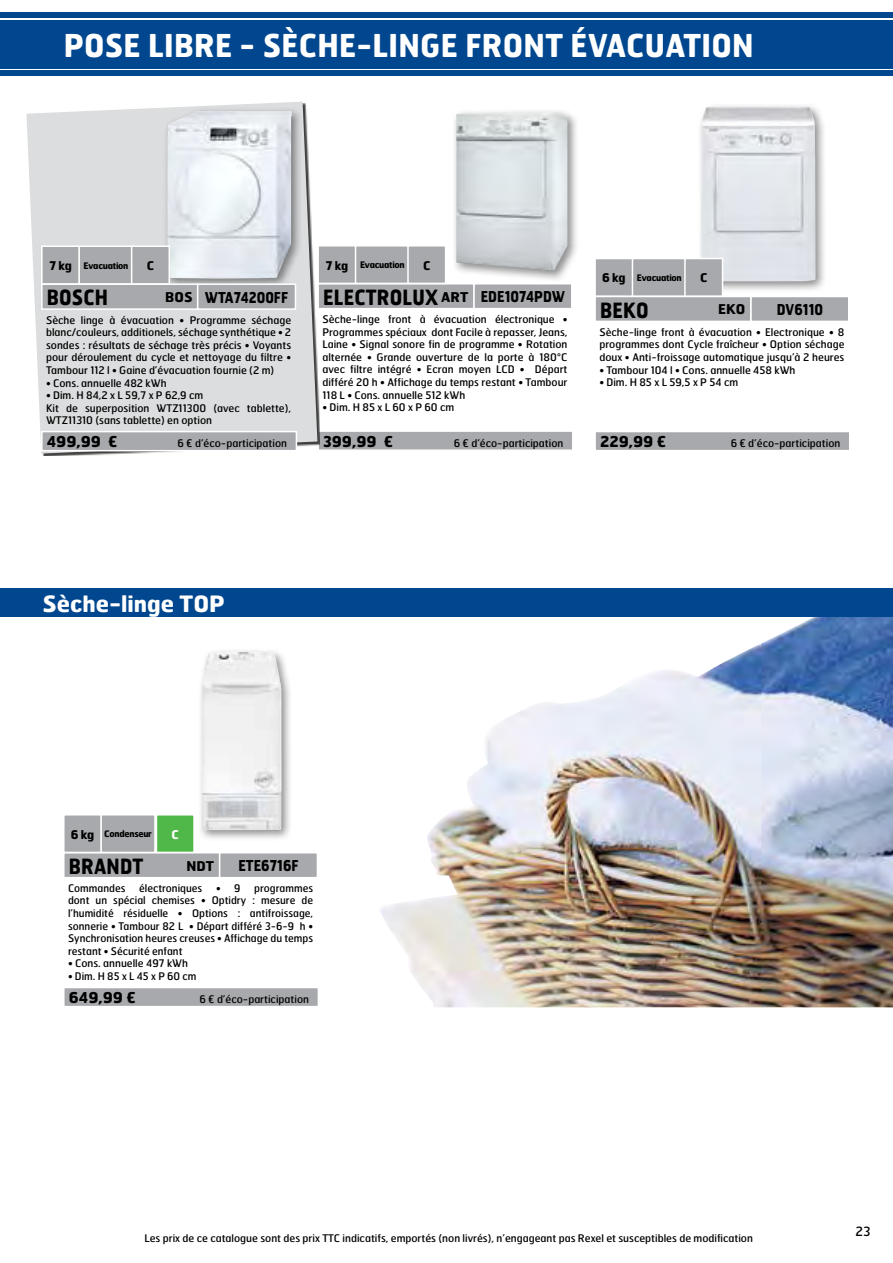
<style>
.page{position:relative;width:893px;height:1263px;background:#fff}
.page>*{position:absolute;margin:0;border:0;box-sizing:border-box;transform-origin:0 0}
.t1{font:700 31.5px "Hermes";letter-spacing:.01em;color:#fff;scale:.92 1}
.t2{font:700 22.5px "Hermes";color:#fff}
.t3{font:700 21px "Hermes";letter-spacing:.01em;color:#000;scale:.85 1}
.t4{font:700 15px "Hermes";color:#000;scale:.85 1}
.t5{font:700 15px "Hermes";color:#000}
.t6{font:700 13.5px "Hermes";color:#000}
.t7{font:12.75px "Hermes";color:#000}
.t8{font:700 12px "Hermes";color:#000}
.t9{font:700 12px "Hermes";color:#fff}
.t10{font:10.5px/12.6px "Hermes";color:#000;text-align:justify}
.t11{font:700 9px "Hermes";letter-spacing:-.03em;color:#000}
.s1{font-size:12px}
</style>
<div class="page">
<div style="left:0;top:20px;width:893px;height:49px;background:#00478f"></div>
<div style="left:0;top:13px;width:893px;height:5px;background:#00478f"></div>
<div style="left:0;top:71px;width:893px;height:5px;background:#00478f"></div>
<img style="left:380px;top:617px;width:513px;height:390px">
<div style="left:451px;top:107px;width:128px;height:175px;background:#000;opacity:.45"></div>
<img style="left:456px;top:112px;width:111px;height:159px">
<div style="left:318px;top:284px;width:156px;height:25px;background:#a7a9ac"></div>
<div style="left:317px;top:283px;width:158px;height:26px;border:2px solid #fff"></div>
<div style="left:474px;top:284px;width:98px;height:25px;background:#a7a9ac"></div>
<div style="left:473px;top:283px;width:100px;height:26px;border:2px solid #fff"></div>
<div style="left:318px;top:246px;width:38px;height:37px;background:#a7a9ac"></div>
<div style="left:317px;top:245px;width:40px;height:39px;border:2px solid #fff"></div>
<div style="left:356px;top:246px;width:53px;height:37px;background:#a7a9ac"></div>
<div style="left:355px;top:245px;width:55px;height:39px;border:2px solid #fff"></div>
<div style="left:408px;top:246px;width:38px;height:37px;background:#a7a9ac"></div>
<div style="left:407px;top:245px;width:39px;height:39px;border:2px solid #fff"></div>
<div style="left:318px;top:431px;width:255px;height:19px;background:#a7a9ac"></div>
<div style="left:317px;top:430px;width:256px;height:21px;border:2px solid #fff"></div>
<div style="left:696px;top:102px;width:130px;height:191px;background:#000;opacity:.45"></div>
<img style="left:701px;top:107px;width:115px;height:174px">
<div style="left:595px;top:296px;width:156px;height:25px;background:#a7a9ac"></div>
<div style="left:594px;top:296px;width:158px;height:26px;border:2px solid #fff"></div>
<div style="left:751px;top:296px;width:98px;height:25px;background:#a7a9ac"></div>
<div style="left:750px;top:296px;width:99px;height:26px;border:2px solid #fff"></div>
<div style="left:595px;top:258px;width:38px;height:38px;background:#a7a9ac"></div>
<div style="left:594px;top:258px;width:39px;height:39px;border:2px solid #fff"></div>
<div style="left:632px;top:258px;width:54px;height:38px;background:#a7a9ac"></div>
<div style="left:632px;top:258px;width:55px;height:39px;border:2px solid #fff"></div>
<div style="left:685px;top:258px;width:37px;height:38px;background:#a7a9ac"></div>
<div style="left:684px;top:258px;width:39px;height:39px;border:2px solid #fff"></div>
<div style="left:595px;top:431px;width:255px;height:20px;background:#a7a9ac"></div>
<div style="left:594px;top:431px;width:256px;height:20px;border:2px solid #fff"></div>
<svg style="left:26px;top:102px;width:291px;height:352px;background:#dddedf"></svg>
<div style="left:162px;top:106px;width:140px;height:184px;background:#000;opacity:.45"></div>
<img style="left:167px;top:111px;width:125px;height:168px">
<div style="left:42px;top:284px;width:156px;height:25px;background:#a7a9ac"></div>
<div style="left:41px;top:283px;width:157px;height:27px;border:2px solid #fff"></div>
<div style="left:198px;top:284px;width:97px;height:25px;background:#a7a9ac"></div>
<div style="left:197px;top:283px;width:99px;height:27px;border:2px solid #fff"></div>
<div style="left:42px;top:246px;width:37px;height:38px;background:#a7a9ac"></div>
<div style="left:41px;top:245px;width:39px;height:40px;border:2px solid #fff"></div>
<div style="left:79px;top:246px;width:54px;height:38px;background:#a7a9ac"></div>
<div style="left:78px;top:245px;width:56px;height:40px;border:2px solid #fff"></div>
<div style="left:132px;top:246px;width:37px;height:38px;background:#a7a9ac"></div>
<div style="left:131px;top:245px;width:39px;height:40px;border:2px solid #fff"></div>
<div style="left:42px;top:432px;width:254px;height:19px;background:#a7a9ac"></div>
<div style="left:41px;top:431px;width:256px;height:20px;border:2px solid #fff"></div>
<div style="left:197px;top:647px;width:96px;height:194px;background:#000;opacity:.45"></div>
<img style="left:202px;top:652px;width:80px;height:178px">
<div style="left:64px;top:853px;width:156px;height:25px;background:#a7a9ac"></div>
<div style="left:63px;top:852px;width:157px;height:26px;border:2px solid #fff"></div>
<div style="left:220px;top:853px;width:97px;height:25px;background:#a7a9ac"></div>
<div style="left:219px;top:852px;width:99px;height:26px;border:2px solid #fff"></div>
<div style="left:64px;top:815px;width:37px;height:37px;background:#a7a9ac"></div>
<div style="left:63px;top:814px;width:39px;height:39px;border:2px solid #fff"></div>
<div style="left:101px;top:815px;width:54px;height:37px;background:#a7a9ac"></div>
<div style="left:100px;top:814px;width:56px;height:39px;border:2px solid #fff"></div>
<div style="left:64px;top:987px;width:254px;height:19px;background:#a7a9ac"></div>
<div style="left:63px;top:987px;width:256px;height:20px;border:2px solid #fff"></div>
<div style="left:156px;top:815px;width:38px;height:37px;background:#50b848"></div>
<div style="left:156px;top:814px;width:39px;height:39px;border:2px solid #fff"></div>
<div style="left:0;top:588px;width:893px;height:29px;background:#00478f"></div>
<h1 class="t1" style="left:64px;top:25px;width:751px">POSE LIBRE - SÈCHE-LINGE FRONT ÉVACUATION</h1>
<p class="t11" style="left:49px;top:260px;width:81px"><span class="s1">7 KG</span> EVACUATION</p>
<p class="t8" style="left:147px;top:258px;width:8px">C</p>
<p class="t11" style="left:326px;top:259px;width:81px"><span class="s1">7 KG</span> EVACUATION</p>
<p class="t8" style="left:423px;top:257px;width:8px">C</p>
<p class="t11" style="left:602px;top:272px;width:81px"><span class="s1">6 KG</span> EVACUATION</p>
<p class="t8" style="left:700px;top:270px;width:8px">C</p>
<h3 class="t3" style="left:47px;top:284px;width:15px">BOSCH</h3>
<h3 class="t4" style="left:205px;top:288px;width:99px">WTA74200FF</h3>
<p class="t6" style="left:165px;top:289px;width:29px">BOS</p>
<h3 class="t3" style="left:323px;top:283px;width:132px">ELECTROLUX</h3>
<h3 class="t4" style="left:481px;top:287px;width:76px">EDE1074PDW</h3>
<p class="t6" style="left:441px;top:288px;width:29px">ART</p>
<p class="t10" style="left:46px;top:313px;width:247px">Sèche linge à évacuation • Programme séchage blanc/couleurs, additionels, séchage synthétique • 2 sondes : résultats de séchage très précis • Voyants pour déroulement du cycle et nettoyage du filtre • Tambour 112 l • Gaine d’évacuation fournie (2 m)</p>
<p class="t10" style="left:46px;top:376px;width:122px">• Cons. annuelle 482 kWh</p>
<p class="t10" style="left:46px;top:389px;width:247px;text-align:left">• Dim. H 84,2 x L 59,7 x P 62,9 cm<br>Kit de superposition WTZ11300 (avec tablette),<br>WTZ11310 (sans tablette) en option</p>
<p class="t10" style="left:322px;top:313px;width:247px">Sèche-linge front à évacuation électronique • Programmes spéciaux dont Facile à repasser, Jeans, Laine • Signal sonore fin de programme • Rotation alternée • Grande ouverture de la porte à 180°C avec filtre intégré • Ecran moyen LCD • Départ différé 20 h • Affichage du temps restant • Tambour 118 L • Cons. annuelle 512 kWh</p>
<p class="t10" style="left:322px;top:401px;width:133px">• Dim. H 85 x L 60 x P 60 cm</p>
<h3 class="t3" style="left:600px;top:296px;width:59px">BEKO</h3>
<h3 class="t4" style="left:777px;top:300px;width:56px">DV6110</h3>
<p class="t6" style="left:718px;top:301px;width:10px">EKO</p>
<p class="t10" style="left:599px;top:325px;width:247px">Sèche-linge front à évacuation • Electronique • 8 programmes dont Cycle fraîcheur • Option séchage doux • Anti-froissage automatique jusqu’à 2 heures</p>
<p class="t10" style="left:599px;top:363px;width:198px">• Tambour 104 l • Cons. annuelle 458 kWh</p>
<p class="t10" style="left:599px;top:376px;width:140px">• Dim. H 85 x L 59,5 x P 54 cm</p>
<h3 class="t5" style="left:47px;top:432px;width:72px">499,99 €</h3>
<p class="t10" style="left:177px;top:437px;width:111px">6 € d’éco-participation</p>
<h3 class="t5" style="left:323px;top:432px;width:71px">399,99 €</h3>
<p class="t10" style="left:454px;top:436px;width:111px">6 € d’éco-participation</p>
<h3 class="t5" style="left:600px;top:432px;width:68px">229,99 €</h3>
<p class="t10" style="left:731px;top:437px;width:111px">6 € d’éco-participation</p>
<h2 class="t2" style="left:43px;top:589px;width:184px">SÈCHE-LINGE TO P</h2>
<p class="t11" style="left:71px;top:828px;width:83px"><span class="s1">6 KG</span> CONDENSEUR</p>
<p class="t9" style="left:172px;top:826px;width:8px">C</p>
<h3 class="t3" style="left:69px;top:852px;width:89px">BRANDT</h3>
<h3 class="t4" style="left:238px;top:856px;width:72px">ETE6716F</h3>
<p class="t6" style="left:186px;top:857px;width:29px">NDT</p>
<p class="t10" style="left:68px;top:881px;width:59px">Commandes</p>
<p class="t10" style="left:139px;top:881px;width:65px">électroniques</p>
<p class="t10" style="left:216px;top:881px;width:26px">• 9</p>
<p class="t10" style="left:68px;top:881px;width:247px;text-indent:186px">programmes dont un spécial chemises • Optidry : mesure de l’humidité résiduelle • Options : antifroissage, sonnerie • Tambour 82 L • Départ différé 3-6-9 h • Synchronisation heures creuses • Affichage du temps restant • Sécurité enfant</p>
<p class="t10" style="left:68px;top:957px;width:122px">• Cons. annuelle 497 kWh</p>
<p class="t10" style="left:68px;top:969px;width:130px">• Dim. H 85 x L 45 x P 60 cm</p>
<h3 class="t5" style="left:69px;top:988px;width:68px">649,99 €</h3>
<p class="t10" style="left:199px;top:993px;width:111px">6 € d’éco-participation</p>
<p class="t10" style="left:144px;top:1232px;width:610px">Les prix de ce catalogue sont des prix TTC indicatifs, emportés (non livrés), n’engageant pas Rexel et susceptibles de modification</p>
<p class="t7" style="left:856px;top:1223px;width:16px">23</p>
</div>
